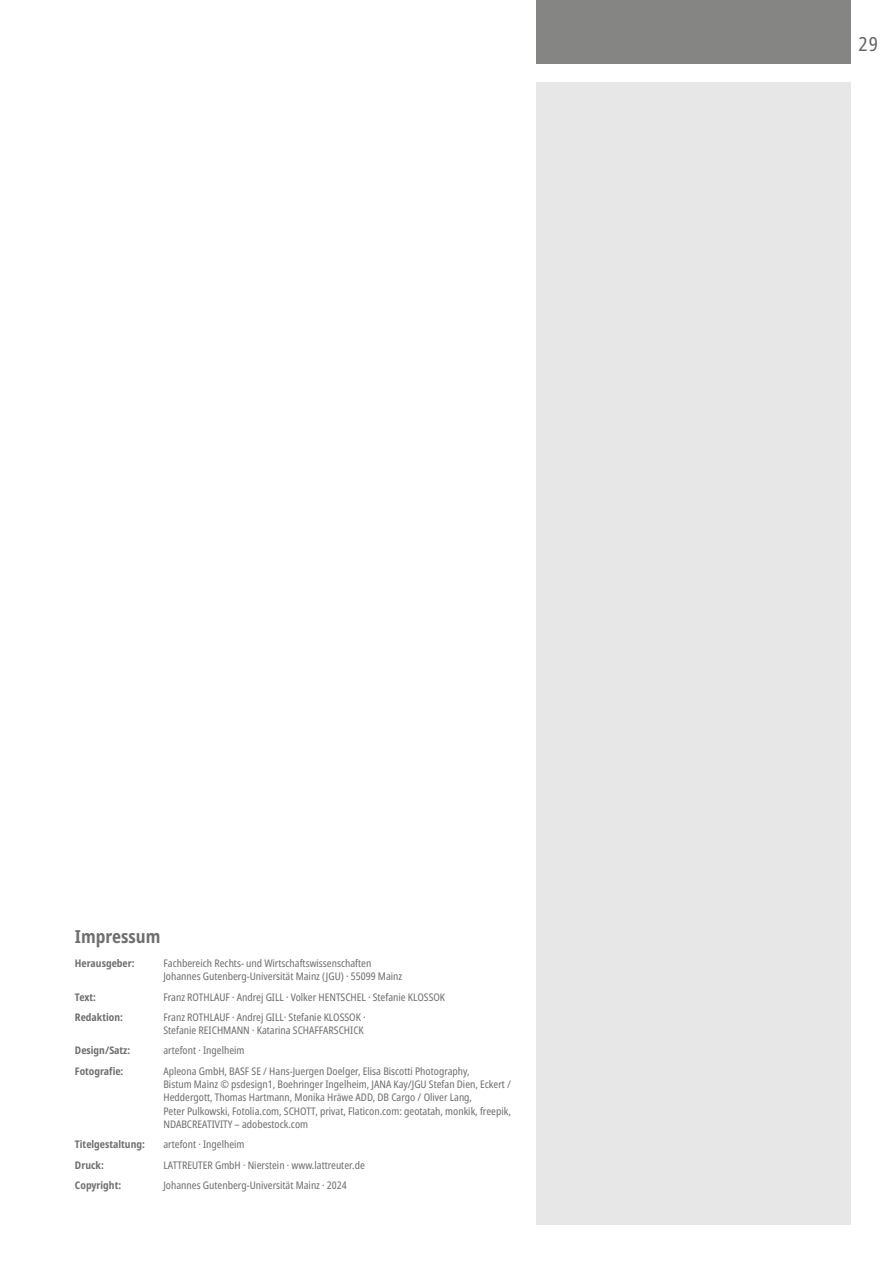
<style>
.page{position:relative;width:893px;height:1263px;background:#fff}
.page>*{position:absolute;margin:0;border:0;box-sizing:border-box;transform-origin:0 0}
.t1{font:condensed 19.5px "Noto Sans";color:#646463}
.t2{font:700 condensed 18px "Noto Sans";color:#706f6f}
.t3{font:condensed 10.5px/13.4px "Noto Sans";color:#706f6f}
.t4{font:700 condensed 10.5px "Noto Sans";color:#706f6f}
</style>
<div class="page">
<div style="left:536px;top:0;width:314px;height:64px;background:#858584"></div>
<div style="left:536px;top:82px;width:314px;height:1143px;background:#e7e7e7"></div>
<h1 class="t1" style="left:858px;top:30px;width:21px">29</h1>
<h2 class="t2" style="left:75px;top:924px;width:87px">Impressum</h2>
<p class="t4" style="left:75px;top:955px;width:61px">Herausgeber:</p>
<p class="t3" style="left:163px;top:957px;width:240px">Fachbereich Rechts- und Wirtschaftswissenschaften<br>Johannes Gutenberg-Universität Mainz (JGU) · 55099 Mainz</p>
<p class="t4" style="left:75px;top:989px;width:23px">Text:</p>
<p class="t3" style="left:163px;top:990px;width:283px">Franz ROTHLAUF · Andrej GILL · Volker HENTSCHEL · Stefanie KLOSSOK</p>
<p class="t4" style="left:75px;top:1009px;width:50px">Redaktion:</p>
<p class="t3" style="left:163px;top:1010px;width:204px">Franz ROTHLAUF · Andrej GILL· Stefanie KLOSSOK ·<br>Stefanie REICHMANN · Katarina SCHAFFARSCHICK</p>
<p class="t4" style="left:75px;top:1043px;width:57px">Design/Satz:</p>
<p class="t3" style="left:163px;top:1044px;width:83px">artefont · Ingelheim</p>
<p class="t4" style="left:75px;top:1063px;width:50px">Fotografie:</p>
<p class="t3" style="left:163px;top:1064px;width:349px">Apleona GmbH, BASF SE / Hans-Juergen Doelger, Elisa Biscotti Photography,<br>Bistum Mainz © psdesign1, Boehringer Ingelheim, JANA Kay/JGU Stefan Dien, Eckert / Heddergott, Thomas Hartmann, Monika Hräwe ADD, DB Cargo / Oliver Lang,<br>Peter Pulkowski, Fotolia.com, SCHOTT, privat, Flaticon.com: geotatah, monkik, freepik, NDABCREATIVITY – adobestock.com</p>
<p class="t4" style="left:75px;top:1137px;width:72px">Titelgestaltung:</p>
<p class="t3" style="left:163px;top:1138px;width:83px">artefont · Ingelheim</p>
<p class="t4" style="left:75px;top:1157px;width:30px">Druck:</p>
<p class="t3" style="left:163px;top:1158px;width:203px">LATTREUTER GmbH · Nierstein · www.lattreuter.de</p>
<p class="t4" style="left:75px;top:1177px;width:48px">Copyright:</p>
<p class="t3" style="left:163px;top:1179px;width:185px">Johannes Gutenberg-Universität Mainz · 2024</p>
</div>
